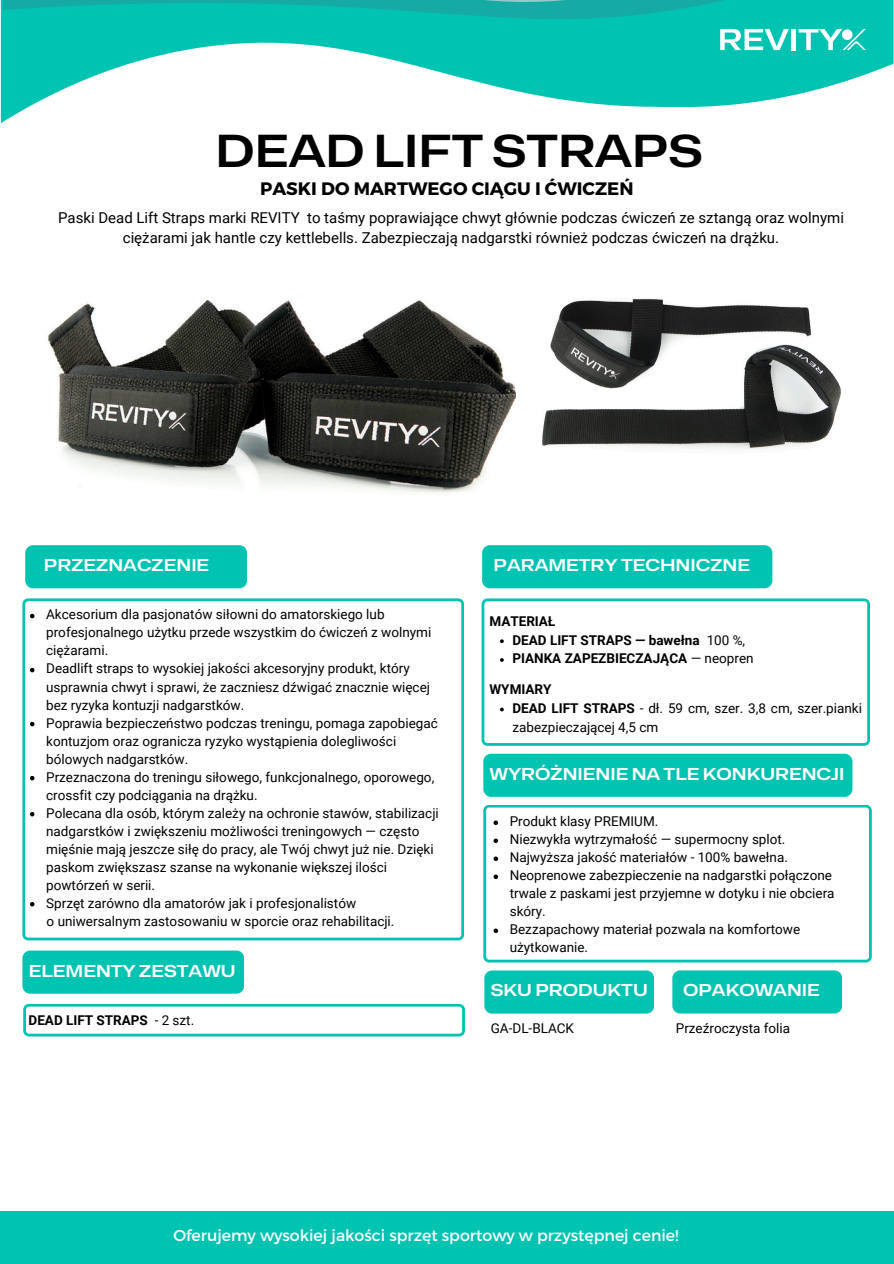
<style>
.page{position:relative;width:894px;height:1264px;background:#fff}
.page>*{position:absolute;margin:0;border:0;box-sizing:border-box;transform-origin:0 0}
.t1{font:44.25px "Hubot Sans Semi Bold Wide";color:#000}
.t2{font:700 18px "Montserrat";color:#000}
.t3{font:16.5px "Hubot Sans Semi Bold Wide";color:#fff}
.t4{font:15.75px "Montserrat";color:#fff}
.t5{font:15px/20.2px "Roboto";color:#000;text-align:center}
.t6{font:13.5px/18px "Roboto";color:#000}
.t7{font:700 13.5px "Roboto";color:#000}
.s1{font-weight:400}
.s2{font-weight:700}
</style>
<div class="page">
<svg style="left:1px;top:0;width:892px;height:112px;fill:#00c3b2"></svg>
<svg style="left:3px;top:0;width:890px;height:19px;background:#09b9ac"></svg>
<svg style="left:720px;top:29px;width:68px;height:21px"></svg>
<hr style="left:791px;top:29px;width:4px;height:21px;background:#fff">
<svg style="left:798px;top:29px;width:67px;height:21px"></svg>
<svg style="left:22px;top:598px;width:441px;height:342px"></svg>
<svg style="left:23px;top:1004px;width:442px;height:32px"></svg>
<div style="left:22px;top:950px;width:222px;height:43px;background:#00c3b2;border-radius:8px"></div>
<div style="left:1px;top:1211px;width:892px;height:52px;background:#00c3b2"></div>
<div style="left:25px;top:545px;width:222px;height:43px;background:#00c3b2;border-radius:8px"></div>
<div style="left:482px;top:545px;width:290px;height:43px;background:#00c3b2;border-radius:8px"></div>
<div style="left:672px;top:970px;width:169px;height:43px;background:#00c3b2;border-radius:8px"></div>
<div style="left:484px;top:970px;width:170px;height:43px;background:#00c3b2;border-radius:8px"></div>
<svg style="left:483px;top:805px;width:388px;height:157px"></svg>
<svg style="left:481px;top:598px;width:388px;height:147px"></svg>
<div style="left:483px;top:753px;width:369px;height:43px;background:#00c3b2;border-radius:8px"></div>
<svg style="left:30px;top:614px;width:4px;height:4px"></svg>
<svg style="left:30px;top:668px;width:4px;height:4px"></svg>
<svg style="left:30px;top:722px;width:4px;height:4px"></svg>
<svg style="left:30px;top:776px;width:4px;height:4px"></svg>
<svg style="left:30px;top:812px;width:4px;height:4px"></svg>
<svg style="left:30px;top:902px;width:4px;height:4px"></svg>
<svg style="left:493px;top:820px;width:5px;height:5px"></svg>
<svg style="left:493px;top:838px;width:5px;height:5px"></svg>
<svg style="left:493px;top:856px;width:5px;height:5px"></svg>
<svg style="left:493px;top:874px;width:5px;height:5px"></svg>
<svg style="left:493px;top:928px;width:5px;height:5px"></svg>
<svg style="left:500px;top:639px;width:3px;height:4px"></svg>
<svg style="left:500px;top:658px;width:3px;height:4px"></svg>
<svg style="left:500px;top:707px;width:3px;height:4px"></svg>
<img style="left:542px;top:298px;width:299px;height:152px">
<img style="left:48px;top:300px;width:467px;height:193px">
<p class="t1" style="left:215px;top:132px;width:488px">DEAD LIFT STRAPS</p>
<p class="t2" style="left:260px;top:176px;width:375px">PASKI DO MARTWEGO CIĄGU I ĆWICZEŃ</p>
<p class="t5" style="left:58px;top:207px;width:787px">Paski Dead Lift Straps marki REVITY to taśmy poprawiające chwyt głównie podczas ćwiczeń ze sztangą oraz wolnymi ciężarami jak hantle czy kettlebells. Zabezpieczają nadgarstki również podczas ćwiczeń na drążku.</p>
<p class="t3" style="left:44px;top:558px;width:167px">PRZEZNACZENIE</p>
<p class="t6" style="left:46px;top:606px;width:386px">Akcesorium dla pasjonatów siłowni do amatorskiego lub profesjonalnego użytku przede wszystkim do ćwiczeń z wolnymi ciężarami.</p>
<p class="t6" style="left:46px;top:660px;width:385px">Deadlift straps to wysokiej jakości akcesoryjny produkt, który usprawnia chwyt i sprawi, że zaczniesz dźwigać znacznie więcej bez ryzyka kontuzji nadgarstków.</p>
<p class="t6" style="left:46px;top:714px;width:393px">Poprawia bezpieczeństwo podczas treningu, pomaga zapobiegać kontuzjom oraz ogranicza ryzyko wystąpienia dolegliwości bólowych nadgarstków.</p>
<h2 class="t6" style="left:46px;top:768px;width:389px">Przeznaczona do treningu siłowego, funkcjonalnego, oporowego, crossfit czy podciągania na drążku.</h2>
<p class="t6" style="left:46px;top:804px;width:394px">Polecana dla osób, którym zależy na ochronie stawów, stabilizacji nadgarstków i zwiększeniu możliwości treningowych — często mięśnie mają jeszcze siłę do pracy, ale Twój chwyt już nie. Dzięki paskom zwiększasz szanse na wykonanie większej ilości powtórzeń w serii.</p>
<h2 class="t6" style="left:46px;top:894px;width:311px">Sprzęt zarówno dla amatorów jak i profesjonalistów</h2>
<h4 class="t6" style="left:47px;top:912px;width:349px">o uniwersalnym zastosowaniu w sporcie oraz rehabilitacji.</h4>
<h1 class="t3" style="left:29px;top:963px;width:208px">ELEMENTY ZESTAWU</h1>
<p class="t7" style="left:29px;top:1012px;width:167px">DEAD LIFT STRAPS <span class="s1">- 2 szt.</span></p>
<h2 class="t3" style="left:493px;top:558px;width:258px">PARAMETRY TECHNICZNE</h2>
<p class="t7" style="left:489px;top:613px;width:67px">MATERIAŁ</p>
<p class="t7" style="left:512px;top:632px;width:234px">DEAD LIFT STRAPS — bawełna <span class="s1">100 %,</span></p>
<p class="t7" style="left:512px;top:651px;width:242px">PIANKA ZAPEZBIECZAJĄCA <span class="s1">— neopren</span></p>
<p class="t7" style="left:489px;top:681px;width:63px">WYMIARY</p>
<p class="t6" style="left:512px;top:699px;width:351px;line-height:18.8px"><span class="s2">DEAD LIFT STRAPS</span> - dł. 59 cm, szer. 3,8 cm, szer.pianki zabezpieczającej 4,5 cm</p>
<p class="t3" style="left:489px;top:766px;width:356px">WYRÓŻNIENIE NA TLE KONKURENCJI</p>
<p class="t6" style="left:509px;top:812px;width:150px">Produkt klasy PREMIUM.</p>
<h4 class="t6" style="left:509px;top:830px;width:277px">Niezwykła wytrzymałość — supermocny splot.</h4>
<p class="t6" style="left:509px;top:848px;width:279px">Najwyższa jakość materiałów - 100% bawełna.</p>
<h2 class="t6" style="left:509px;top:866px;width:326px">Neoprenowe zabezpieczenie na nadgarstki połączone trwale z paskami jest przyjemne w dotyku i nie obciera skóry.</h2>
<p class="t6" style="left:509px;top:920px;width:292px">Bezzapachowy materiał pozwala na komfortowe użytkowanie.</p>
<p class="t3" style="left:490px;top:983px;width:158px">SKU PRODUKTU</p>
<h3 class="t3" style="left:683px;top:983px;width:138px">OPAKOWANIE</h3>
<h2 class="t6" style="left:490px;top:1019px;width:85px">GA-DL-BLACK</h2>
<p class="t6" style="left:675px;top:1019px;width:116px">Przeźroczysta folia</p>
<p class="t4" style="left:173px;top:1225px;width:506px">Oferujemy wysokiej jakości sprzęt sportowy w przystępnej cenie!</p>
</div>
